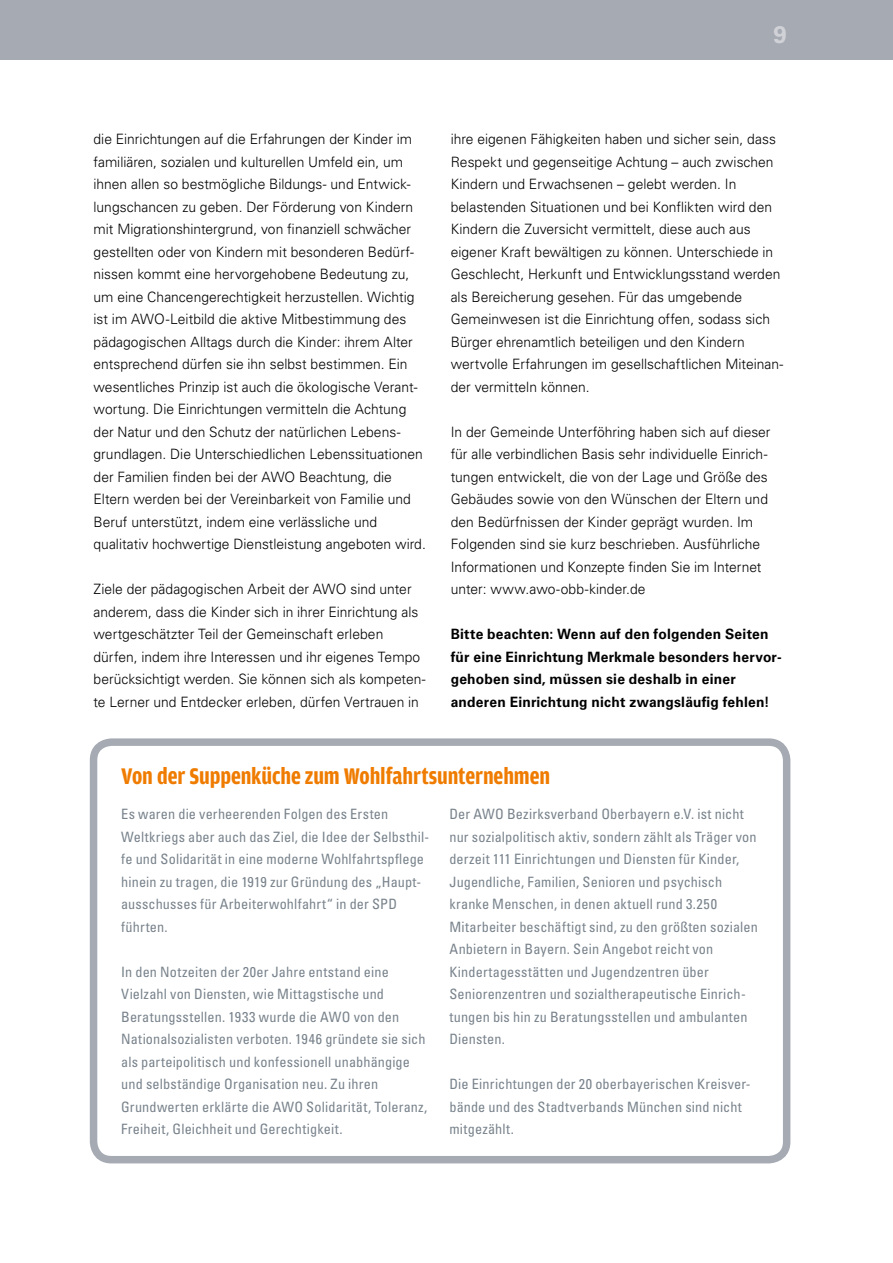
<style>
.page{position:relative;width:893px;height:1263px;background:#fff}
.page>*{position:absolute;margin:0;border:0;box-sizing:border-box;transform-origin:0 0}
.t1{font:700 24px "Amplitude Cond";letter-spacing:-.005em;color:#ef7c00}
.t2{font:700 24px "Univers LT Std";color:#d1d2d7}
.t3{font:300 14.25px/22.5px "Univers LT Std";color:#000}
.t4{font:condensed 14.25px/22.5px "Univers LT Std";letter-spacing:.01em;color:#79838c}
.t5{font:700 14.25px/22.5px "Univers LT Std";letter-spacing:.015em;color:#000}
</style>
<div class="page">
<div style="left:0;top:0;width:893px;height:60px;background:#a6aab3"></div>
<div style="left:90px;top:738px;width:700px;height:425px;border:8px solid #a6aab3;border-radius:18px"></div>
<h1 class="t2" style="left:773px;top:20px;width:15px">9</h1>
<p class="t3" style="left:94px;top:128px;width:334px">die Einrichtungen auf die Erfahrungen der Kinder im familiären, sozialen und kulturellen Umfeld ein, um ihnen allen so bestmögliche Bildungs- und Entwick&shy;lungschancen zu geben. Der Förderung von Kindern mit Migrationshintergrund, von finanziell schwächer gestellten oder von Kindern mit besonderen Bedürf&shy;nissen kommt eine hervorgehobene Bedeutung zu, um eine Chancengerechtigkeit herzustellen. Wichtig ist im AWO-Leitbild die aktive Mitbestimmung des pädagogischen Alltags durch die Kinder: ihrem Alter entsprechend dürfen sie ihn selbst bestimmen. Ein wesentliches Prinzip ist auch die ökologische Verant&shy;wortung. Die Einrichtungen vermitteln die Achtung der Natur und den Schutz der natürlichen Lebens&shy;grundlagen. Die Unterschiedlichen Lebenssituationen der Familien finden bei der AWO Beachtung, die Eltern werden bei der Vereinbarkeit von Familie und Beruf unterstützt, indem eine verlässliche und qualitativ hochwertige Dienstleistung angeboten wird.</p>
<p class="t3" style="left:94px;top:578px;width:334px">Ziele der pädagogischen Arbeit der AWO sind unter anderem, dass die Kinder sich in ihrer Einrichtung als wertgeschätzter Teil der Gemeinschaft erleben dürfen, indem ihre Interessen und ihr eigenes Tempo berücksichtigt werden. Sie können sich als kompeten&shy;te Lerner und Entdecker erleben, dürfen Vertrauen in</p>
<p class="t3" style="left:451px;top:128px;width:334px">ihre eigenen Fähigkeiten haben und sicher sein, dass Respekt und gegenseitige Achtung – auch zwischen Kindern und Erwachsenen – gelebt werden. In belastenden Situationen und bei Konflikten wird den Kindern die Zuversicht vermittelt, diese auch aus eigener Kraft bewältigen zu können. Unterschiede in Geschlecht, Herkunft und Entwicklungsstand werden als Bereicherung gesehen. Für das umgebende Gemeinwesen ist die Einrichtung offen, sodass sich Bürger ehrenamtlich beteiligen und den Kindern wertvolle Erfahrungen im gesellschaftlichen Miteinan&shy;der vermitteln können.</p>
<p class="t3" style="left:451px;top:420px;width:321px">In der Gemeinde Unterföhring haben sich auf dieser für alle verbindlichen Basis sehr individuelle Einrich&shy;tungen entwickelt, die von der Lage und Größe des Gebäudes sowie von den Wünschen der Eltern und den Bedürfnissen der Kinder geprägt wurden. Im Folgenden sind sie kurz beschrieben. Ausführliche Informationen und Konzepte finden Sie im Internet unter: www.awo-obb-kinder.de</p>
<p class="t5" style="left:451px;top:623px;width:333px">Bitte beachten: Wenn auf den folgenden Seiten für eine Einrichtung Merkmale besonders hervor&shy;gehoben sind, müssen sie deshalb in einer anderen Einrichtung nicht zwangsläufig fehlen!</p>
<h1 class="t1" style="left:121px;top:763px;width:430px">Von der Suppenküche zum Wohlfahrtsunternehmen</h1>
<p class="t4" style="left:121px;top:802px;width:310px">Es waren die verheerenden Folgen des Ersten Weltkriegs aber auch das Ziel, die Idee der Selbsthil&shy;fe und Solidarität in eine moderne Wohlfahrtspflege hinein zu tragen, die 1919 zur Gründung des „Haupt&shy;ausschusses für Arbeiterwohlfahrt“ in der SPD führten.</p>
<p class="t4" style="left:121px;top:960px;width:308px">In den Notzeiten der 20er Jahre entstand eine Vielzahl von Diensten, wie Mittagstische und Beratungsstellen. 1933 wurde die AWO von den Nationalsozialisten verboten. 1946 gründete sie sich als parteipolitisch und konfessionell unabhängige und selbständige Organisation neu. Zu ihren Grundwerten erklärte die AWO Solidarität, Toleranz, Freiheit, Gleichheit und Gerechtigkeit.</p>
<p class="t4" style="left:449px;top:802px;width:310px">Der AWO Bezirksverband Oberbayern e.V. ist nicht nur sozialpolitisch aktiv, sondern zählt als Träger von derzeit 111 Einrichtungen und Diensten für Kinder, Jugendliche, Familien, Senioren und psychisch kranke Menschen, in denen aktuell rund 3.250<br>Mitarbeiter beschäftigt sind, zu den größten sozialen Anbietern in Bayern. Sein Angebot reicht von Kindertagesstätten und Jugendzentren über Seniorenzentren und sozialtherapeutische Einrich&shy;tungen bis hin zu Beratungsstellen und ambulanten Diensten.</p>
<p class="t4" style="left:449px;top:1073px;width:303px">Die Einrichtungen der 20 oberbayerischen Kreisver&shy;bände und des Stadtverbands München sind nicht mitgezählt.</p>
</div>
